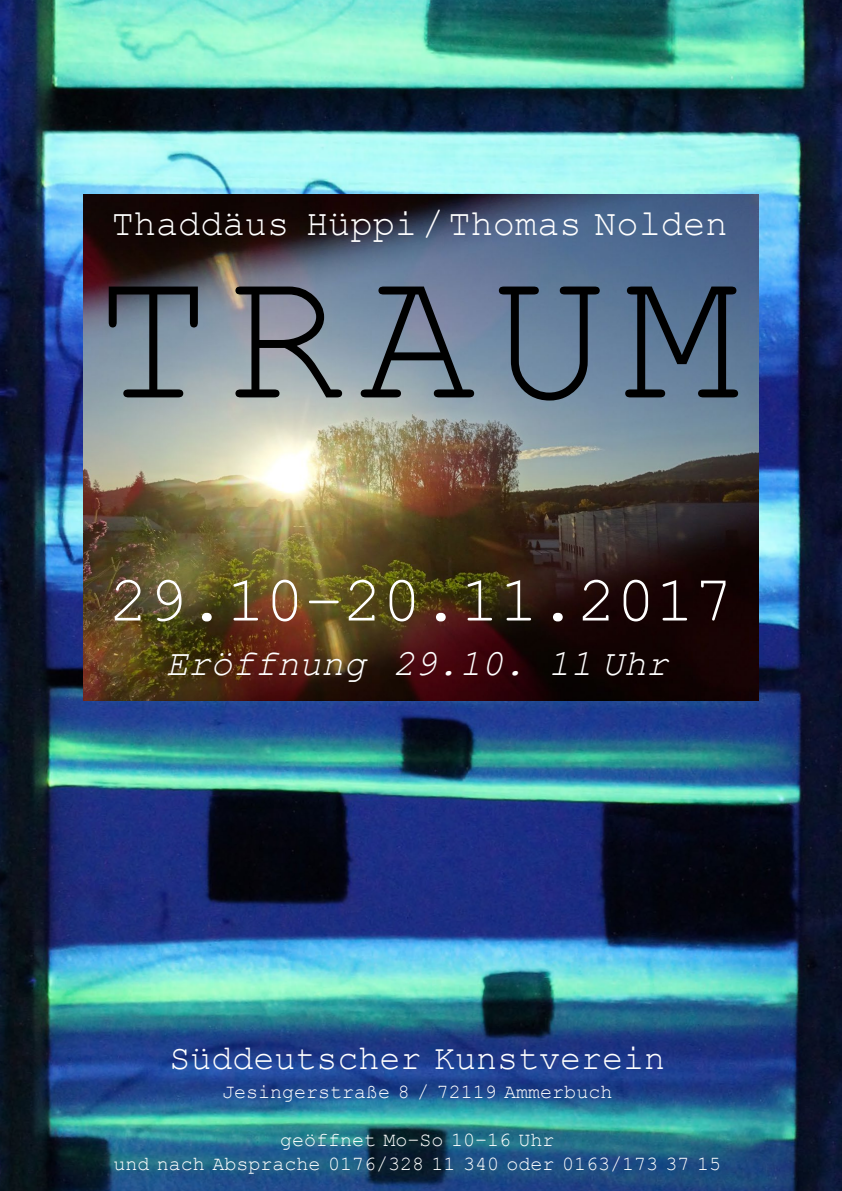
<style>
.page{position:relative;width:842px;height:1191px;background:#fff}
.page>*{position:absolute;margin:0;border:0;box-sizing:border-box;transform-origin:0 0}
.t1{font:194px "Courier New";letter-spacing:.08em;color:#000}
.t2{font:65px "Courier New";color:#fff}
.t3{font:37px "Courier New";color:#fff}
.t4{font:italic 37px "Courier New";color:#fff}
.t5{font:35px "Courier New";color:#fff}
.t6{font:20px "Courier New";color:#fff}
</style>
<div class="page">
<img style="left:0;top:0;width:842px;height:1191px">
<img style="left:84px;top:195px;width:674px;height:505px">
<p class="t3" style="left:112px;top:201px;width:617px">Thaddäus Hüppi/Thomas Nolden</p>
<p class="t1" style="left:95px;top:217px;width:646px">TRAUM</p>
<p class="t2" style="left:109px;top:560px;width:626px">29.10–20.11.2017</p>
<p class="t4" style="left:166px;top:637px;width:504px">Eröffnung 29.10. 11 Uhr</p>
<p class="t5" style="left:169px;top:1036px;width:497px">Süddeutscher Kunstverein</p>
<p class="t6" style="left:222px;top:1079px;width:392px">Jesingerstraße 8 / 72119 Ammerbuch</p>
<p class="t6" style="left:280px;top:1127px;width:276px">geöffnet Mo–So 10–16 Uhr</p>
<p class="t6" style="left:113px;top:1151px;width:609px">und nach Absprache 0176/328 11 340 oder 0163/173 37 15</p>
</div>
